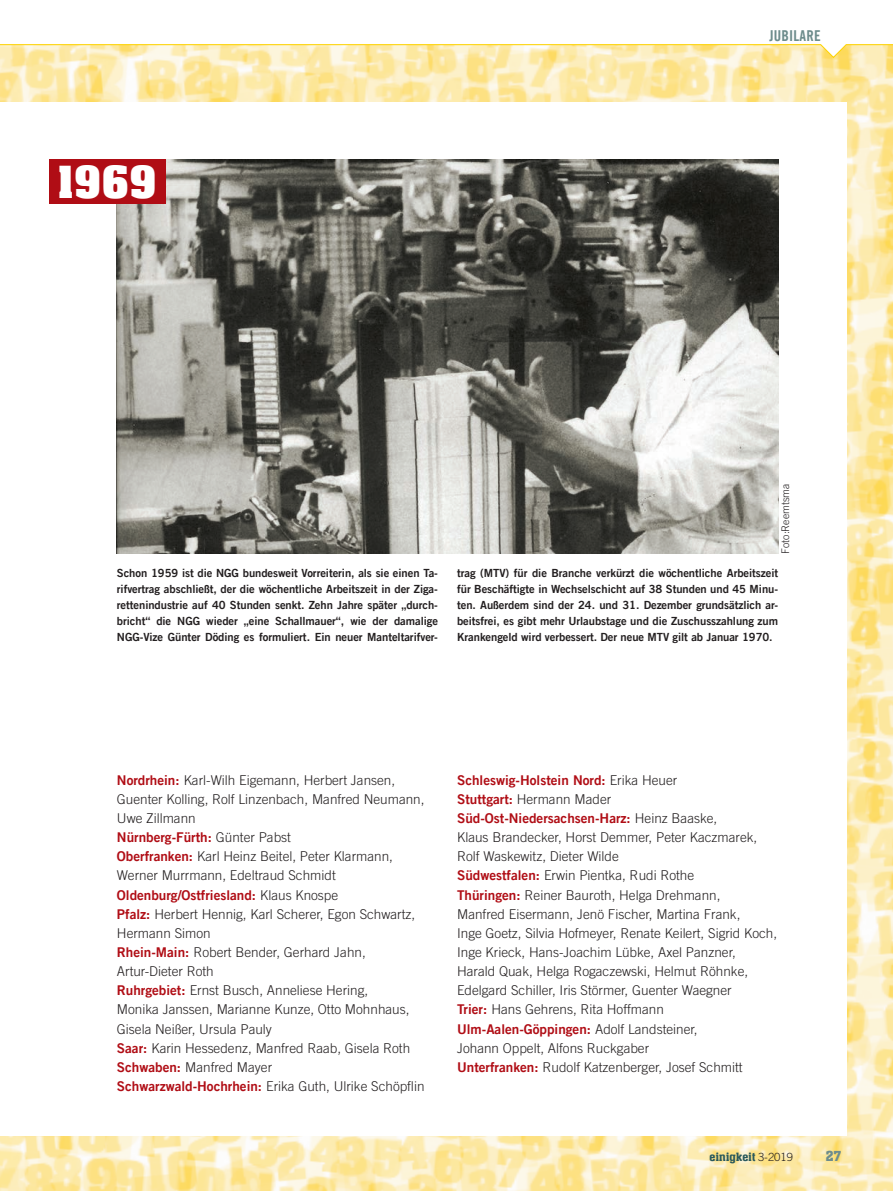
<style>
.page{position:relative;width:893px;height:1191px;background:#fff}
.page>*{position:absolute;margin:0;border:0;box-sizing:border-box;transform-origin:0 0}
.t1{font:700 48px "Neue Aachen Pro";color:#fff}
.t2{font:15px "Trade Gothic LT Com Bd Cn 20";letter-spacing:.01em;color:#6d8c8c}
.t3{font:500 15px "Aachen Pro";color:#6d8c8c}
.t4{font:300 13.5px/19.2px "Trade Gothic LT Com";color:#231f20}
.t5{font:13.5px "Trade Gothic LT Com Bd 2";color:#b00d15}
.t6{font:500 12.75px "Aachen Pro";letter-spacing:.02em;color:#2a595c}
.t7{font:11.25px/15.9px "Trade Gothic LT Com Bd 2";letter-spacing:-.005em;color:#231f20;text-align:justify}
.t8{font:300 10.5px "Trade Gothic LT Com";color:#231f20}
.s1{font-family:"Trade Gothic LT Com Bd 2";font-weight:400;color:#b00d15}
.s2{font-family:"Trade Gothic LT Com";font-weight:300;color:#231f20}
.s3{font-family:"Trade Gothic LT Com";font-weight:300;font-size:11.25px;color:#231f20}
</style>
<div class="page">
<img style="left:0;top:59px;width:893px;height:1132px">
<div style="left:0;top:102px;width:846px;height:1033px;background:#fff"></div>
<img style="left:117px;top:159px;width:661px;height:395px">
<div style="left:49px;top:159px;width:117px;height:45px;background:#b00d15"></div>
<svg style="left:0;top:44px;width:893px;height:15px;background:#fceaa9"></svg>
<h1 class="t1" style="left:58px;top:155px;width:101px">1969</h1>
<p class="t2" style="left:769px;top:27px;width:53px">JUBILARE</p>
<p class="t7" style="left:117px;top:565px;width:323px">Schon 1959 ist die NGG bundesweit Vorreiterin, als sie einen Ta&shy;rifvertrag abschließt, der die wöchentliche Arbeitszeit in der Ziga&shy;rettenindustrie auf 40 Stunden senkt. Zehn Jahre später „durch&shy;bricht“ die NGG wieder „eine Schallmauer“, wie der damalige NGG-Vize Günter Döding es formuliert. Ein neuer Manteltarifver-</p>
<p class="t8" style="left:779px;top:554px;width:72px;rotate:-90deg">Foto:Reemtsma</p>
<p class="t7" style="left:457px;top:565px;width:323px">trag (MTV) für die Branche verkürzt die wöchentliche Arbeitszeit für Beschäftigte in Wechselschicht auf 38 Stunden und 45 Minu&shy;ten. Außerdem sind der 24. und 31. Dezember grundsätzlich ar&shy;beitsfrei, es gibt mehr Urlaubstage und die Zuschusszahlung zum Krankengeld wird verbessert. Der neue MTV gilt ab Januar 1970.</p>
<p class="t4" style="left:117px;top:770px;width:309px"><span class="s1">Nordrhein:</span> Karl-Wilh Eigemann, Herbert Jansen,<br>Guenter Kolling, Rolf Linzenbach, Manfred Neumann,<br>Uwe Zillmann</p>
<p class="t5" style="left:117px;top:829px;width:176px">Nürnberg-Fürth: <span class="s2">Günter Pabst</span></p>
<p class="t4" style="left:117px;top:846px;width:277px"><span class="s1">Oberfranken:</span> Karl Heinz Beitel, Peter Klarmann,<br>Werner Murrmann, Edeltraud Schmidt</p>
<p class="t5" style="left:117px;top:886px;width:223px">Oldenburg/Ostfriesland: <span class="s2">Klaus Knospe</span></p>
<p class="t4" style="left:117px;top:904px;width:309px"><span class="s1">Pfalz:</span> Herbert Hennig, Karl Scherer, Egon Schwartz, Hermann Simon<br><span class="s1">Rhein-Main:</span> Robert Bender, Gerhard Jahn, Artur-Dieter Roth<br><span class="s1">Ruhrgebiet:</span> Ernst Busch, Anneliese Hering,<br>Monika Janssen, Marianne Kunze, Otto Mohnhaus, Gisela Neißer, Ursula Pauly<br><span class="s1">Saar:</span> Karin Hessedenz, Manfred Raab, Gisela Roth <span class="s1">Schwaben:</span> Manfred Mayer<br><span class="s1">Schwarzwald-Hochrhein:</span> Erika Guth, Ulrike Schöpflin</p>
<p class="t5" style="left:457px;top:771px;width:222px">Schleswig-Holstein Nord: <span class="s2">Erika Heuer</span></p>
<p class="t4" style="left:457px;top:789px;width:156px"><span class="s1">Stuttgart:</span> Hermann Mader</p>
<p class="t5" style="left:457px;top:810px;width:262px">Süd-Ost-Niedersachsen-Harz: <span class="s2">Heinz Baaske,</span></p>
<p class="t4" style="left:457px;top:827px;width:322px">Klaus Brandecker, Horst Demmer, Peter Kaczmarek, Rolf Waskewitz, Dieter Wilde<br><span class="s1">Südwestfalen:</span> Erwin Pientka, Rudi Rothe<br><span class="s1">Thüringen:</span> Reiner Bauroth, Helga Drehmann,<br>Manfred Eisermann, Jenö Fischer, Martina Frank,<br>Inge Goetz, Silvia Hofmeyer, Renate Keilert, Sigrid Koch, Inge Krieck, Hans-Joachim Lübke, Axel Panzner, Harald Quak, Helga Rogaczewski, Helmut Röhnke, Edelgard Schiller, Iris Störmer, Guenter Waegner<br><span class="s1">Trier:</span> Hans Gehrens, Rita Hoffmann</p>
<p class="t5" style="left:457px;top:1020px;width:242px">Ulm-Aalen-Göppingen: <span class="s2">Adolf Landsteiner,</span></p>
<p class="t4" style="left:457px;top:1038px;width:287px">Johann Oppelt, Alfons Ruckgaber<br><span class="s1">Unterfranken:</span> Rudolf Katzenberger, Josef Schmitt</p>
<p class="t6" style="left:709px;top:1150px;width:85px">einigkeit <span class="s3">3-2019</span></p>
<p class="t3" style="left:826px;top:1148px;width:17px">27</p>
</div>
